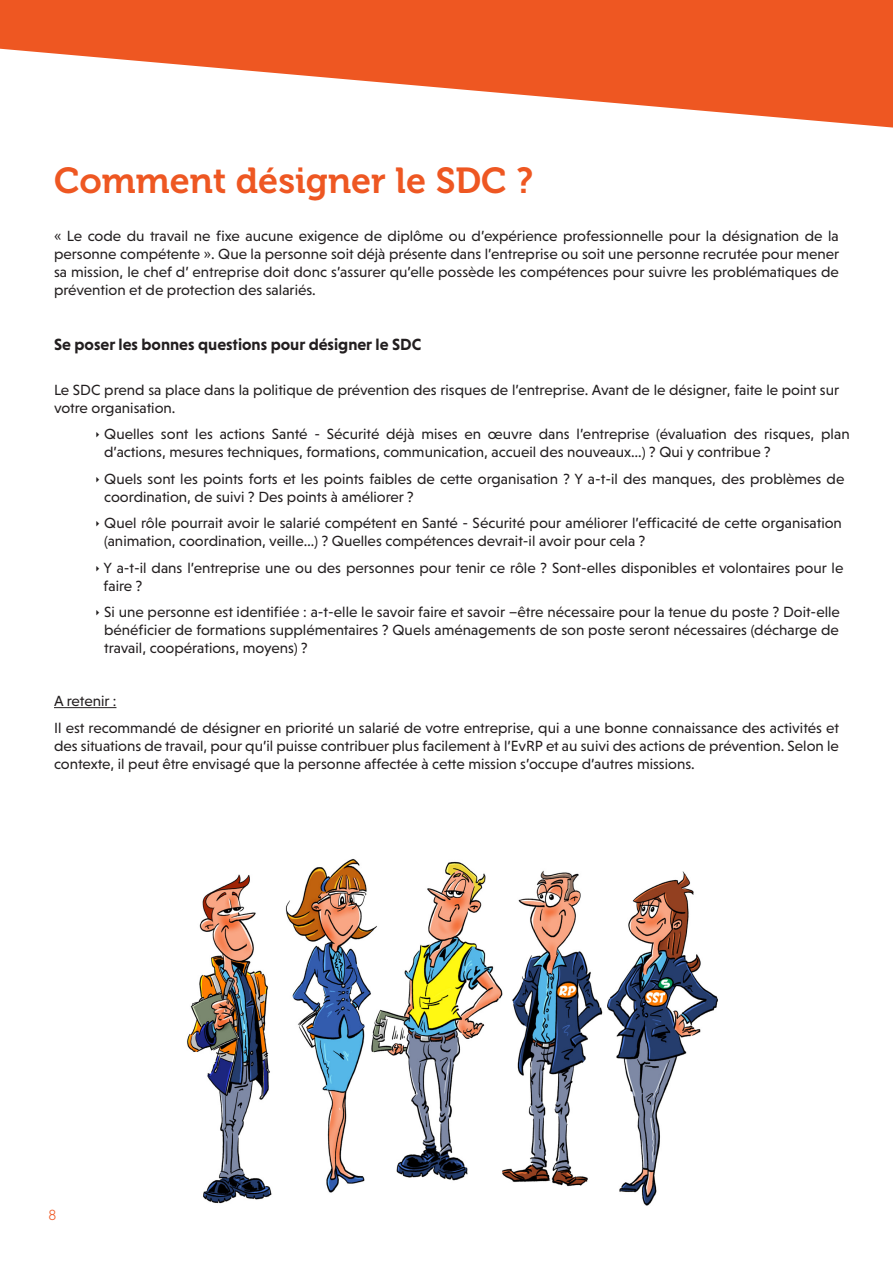
<style>
.page{position:relative;width:893px;height:1263px;background:#fff}
.page>*{position:absolute;margin:0;border:0;box-sizing:border-box;transform-origin:0 0}
.t1{font:36px "Museo 700";color:#ee5722}
.t2{font:700 16.5px "Niveau Grotesk";color:#231f20}
.t3{font:15px/18px "Niveau Grotesk";color:#231f20}
.t4{font:300 15px "Niveau Grotesk";color:#ee5722}
</style>
<div class="page">
<svg style="left:0;top:0;width:893px;height:128px;fill:#ee5722"></svg>
<hr style="left:54px;top:707px;width:62px;height:1px;background:#231f20">
<img style="left:187px;top:859px;width:531px;height:346px">
<p class="t1" style="left:54px;top:161px;width:481px">Comment désigner le SDC ?</p>
<p class="t3" style="left:54px;top:227px;width:787px;text-align:justify">« Le code du travail ne fixe aucune exigence de diplôme ou d’expérience professionnelle pour la désignation de la personne compétente ». Que la personne soit déjà présente dans l’entreprise ou soit une personne recrutée pour mener sa mission, le chef d’ entreprise doit donc s’assurer qu’elle possède les compétences pour suivre les problématiques de prévention et de protection des salariés.</p>
<p class="t2" style="left:54px;top:335px;width:369px">Se poser les bonnes questions pour désigner le SDC</p>
<p class="t3" style="left:54px;top:380px;width:787px">Le SDC prend sa place dans la politique de prévention des risques de l’entreprise. Avant de le désigner, faite le point sur votre organisation.</p>
<p class="t3" style="left:104px;top:425px;width:747px">Quelles sont les actions Santé - Sécurité déjà mises en œuvre dans l’entreprise (évaluation des risques, plan d’actions, mesures techniques, formations, communication, accueil des nouveaux…) ? Qui y contribue ?</p>
<p class="t3" style="left:104px;top:469px;width:742px">Quels sont les points forts et les points faibles de cette organisation ? Y a-t-il des manques, des problèmes de coordination, de suivi ? Des points à améliorer ?</p>
<p class="t3" style="left:104px;top:514px;width:739px">Quel rôle pourrait avoir le salarié compétent en Santé - Sécurité pour améliorer l’efficacité de cette organisation (animation, coordination, veille…) ? Quelles compétences devrait-il avoir pour cela ?</p>
<p class="t3" style="left:104px;top:558px;width:741px">Y a-t-il dans l’entreprise une ou des personnes pour tenir ce rôle ? Sont-elles disponibles et volontaires pour le faire ?</p>
<p class="t3" style="left:104px;top:603px;width:737px;text-align:justify">Si une personne est identifiée : a-t-elle le savoir faire et savoir –être nécessaire pour la tenue du poste ? Doit-elle bénéficier de formations supplémentaires ? Quels aménagements de son poste seront nécessaires (décharge de travail, coopérations, moyens) ?</p>
<p class="t3" style="left:54px;top:692px;width:64px">A retenir :</p>
<p class="t3" style="left:54px;top:718px;width:787px;text-align:justify">Il est recommandé de désigner en priorité un salarié de votre entreprise, qui a une bonne connaissance des activités et des situations de travail, pour qu’il puisse contribuer plus facilement à l’EvRP et au suivi des actions de prévention. Selon le contexte, il peut être envisagé que la personne affectée à cette mission s’occupe d’autres missions.</p>
<p class="t4" style="left:48px;top:1206px;width:9px">8</p>
</div>
